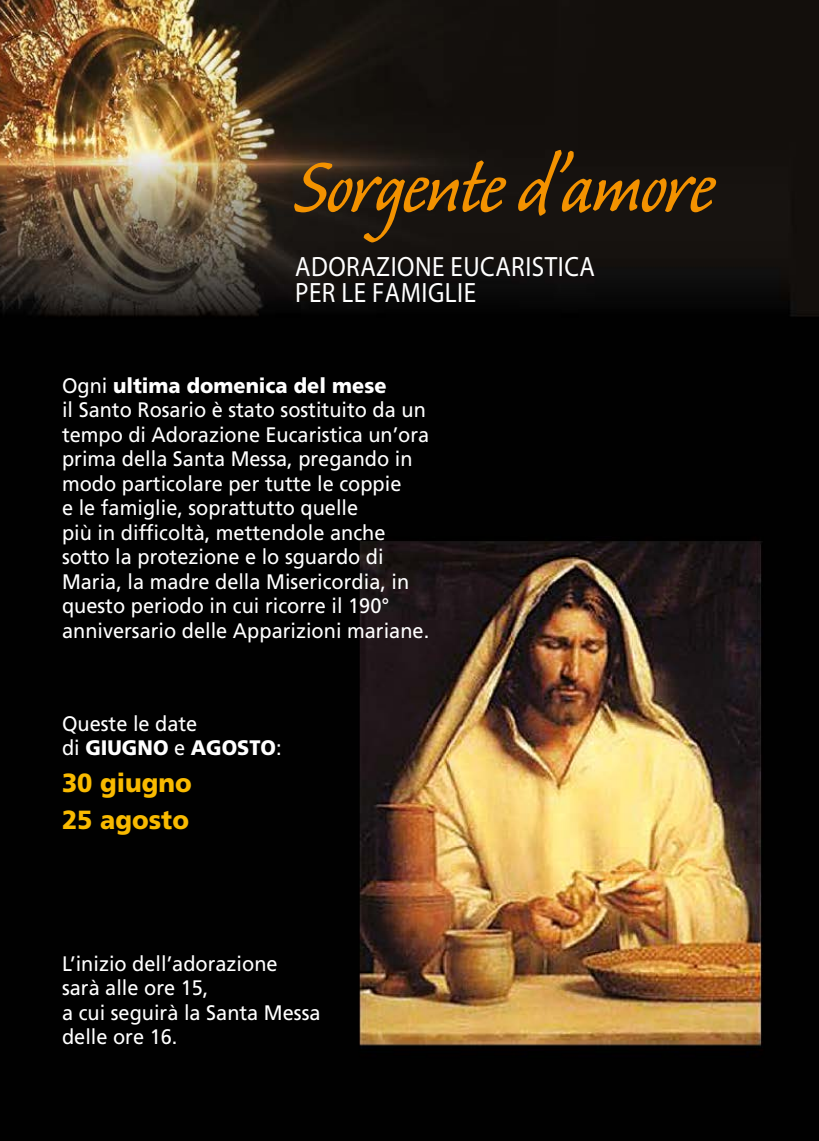
<style>
.page{position:relative;width:819px;height:1141px;background:#fff}
.page>*{position:absolute;margin:0;border:0;box-sizing:border-box;transform-origin:0 0}
.t1{font:97.83px "Caliban Std";letter-spacing:-.02em;color:#f39200;scale:.9 1}
.t2{font:28px/26.2px "Myriad Pro";letter-spacing:.02em;color:#fff;scale:.9 1}
.t3{font:900 26.25px/36.8px "Frutiger LT Std";color:#f9ba00;scale:.95 1}
.t4{font:21px/24.5px "Frutiger LT Std";color:#fff;scale:.95 1}
.s1{font-weight:900}
</style>
<div class="page">
<img style="left:0;top:0;width:819px;height:1141px">
<h1 class="t1" style="left:294px;top:138px;width:468px">Sorgente d’amore</h1>
<h2 class="t2" style="left:295px;top:253px;width:334px">ADORAZIONE EUCARISTICA<br>PER LE FAMIGLIE</h2>
<p class="t4" style="left:62px;top:373px;width:388px">Ogni <span class="s1">ultima domenica del mese<br></span>il Santo Rosario è stato sostituito da un tempo di Adorazione Eucaristica un’ora prima della Santa Messa, pregando in modo particolare per tutte le coppie<br>e le famiglie, soprattutto quelle<br>più in difficoltà, mettendole anche sotto la protezione e lo sguardo di Maria, la madre della Misericordia, in questo periodo in cui ricorre il 190° anniversario delle Apparizioni mariane.</p>
<p class="t4" style="left:62px;top:711px;width:233px">Queste le date<br>di <span class="s1">GIUGNO</span> e <span class="s1">AGOSTO</span>:</p>
<p class="t3" style="left:62px;top:764px;width:138px">30 giugno<br>25 agosto</p>
<p class="t4" style="left:62px;top:951px;width:273px">L’inizio dell’adorazione sarà alle ore 15,<br>a cui seguirà la Santa Messa delle ore 16.</p>
</div>
